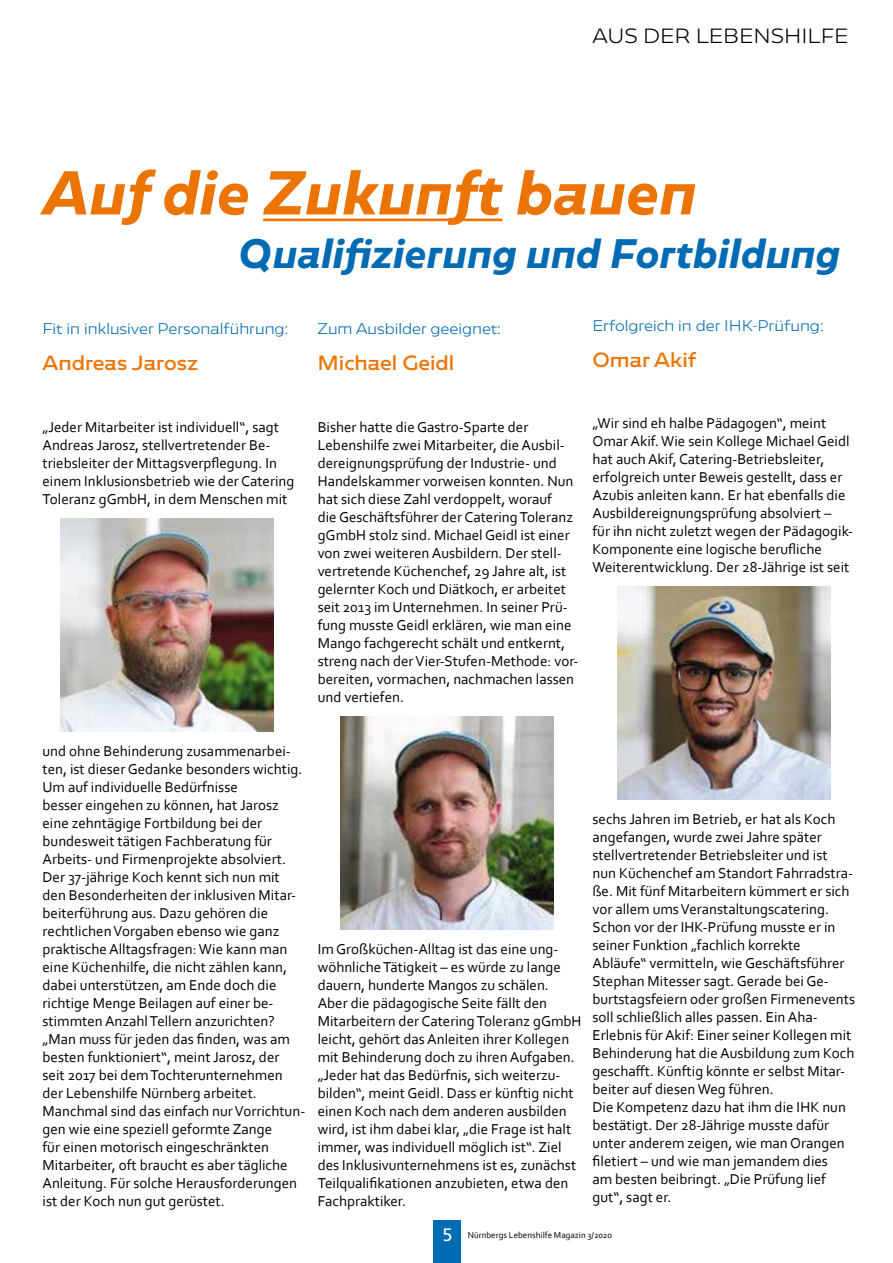
<style>
.page{position:relative;width:893px;height:1263px;background:#fff}
.page>*{position:absolute;margin:0;border:0;box-sizing:border-box;transform-origin:0 0}
.t1{font:italic 700 54px "Caprina";color:#ec7404}
.t2{font:italic 700 36px "Caprina";color:#006ab3}
.t3{font:18px "Caprina";color:#ec7404}
.t4{font:300 18px "Caprina";color:#000}
.t5{font:15px/18px "Corbel";color:#000}
.t6{font:300 13.5px "Caprina";color:#006ab3}
.t7{font:9px "Corbel";color:#000}
.s1{font-family:"Frutiger";font-size:18px;color:#fff}
</style>
<div class="page">
<div style="left:433px;top:1220px;width:27px;height:43px;background:#006ab3"></div>
<hr style="left:263px;top:218px;width:239px;height:3px;background:#ec7404">
<img style="left:61px;top:519px;width:213px;height:213px">
<img style="left:341px;top:717px;width:213px;height:213px">
<img style="left:617px;top:587px;width:213px;height:213px">
<p class="t4" style="left:592px;top:23px;width:257px">AUS DER LEBENSHILFE</p>
<h1 class="t1" style="left:43px;top:154px;width:655px">Auf die Zukunft bauen</h1>
<h2 class="t2" style="left:238px;top:228px;width:604px">Qualifizierung und Fortbildung</h2>
<p class="t6" style="left:43px;top:319px;width:247px">Fit in inklusiver Personalführung:</p>
<p class="t3" style="left:43px;top:350px;width:157px">Andreas Jarosz</p>
<p class="t6" style="left:317px;top:319px;width:185px">Zum Ausbilder geeignet:</p>
<p class="t3" style="left:317px;top:350px;width:138px">Michael Geidl</p>
<p class="t6" style="left:592px;top:317px;width:233px">Erfolgreich in der IHK-Prüfung:</p>
<p class="t3" style="left:592px;top:347px;width:105px">Omar Akif</p>
<p class="t5" style="left:43px;top:418px;width:253px">„Jeder Mitarbeiter ist individuell“, sagt Andreas Jarosz, stellvertretender Be&shy;triebsleiter der Mittagsverpflegung. In einem Inklusionsbetrieb wie der Catering Toleranz gGmbH, in dem Menschen mit</p>
<p class="t5" style="left:318px;top:418px;width:262px">Bisher hatte die Gastro-Sparte der Lebenshilfe zwei Mitarbeiter, die Ausbil&shy;dereignungsprüfung der Industrie- und Handelskammer vorweisen konnten. Nun hat sich diese Zahl verdoppelt, worauf<br>die Geschäftsführer der Catering Toleranz gGmbH stolz sind. Michael Geidl ist einer von zwei weiteren Ausbildern. Der stell&shy;vertretende Küchenchef, 29 Jahre alt, ist gelernter Koch und Diätkoch, er arbeitet seit 2013 im Unternehmen. In seiner Prü&shy;fung musste Geidl erklären, wie man eine Mango fachgerecht schält und entkernt, streng nach der Vier-Stufen-Methode: vor&shy;bereiten, vormachen, nachmachen lassen und vertiefen.</p>
<p class="t5" style="left:592px;top:414px;width:262px">„Wir sind eh halbe Pädagogen“, meint Omar Akif. Wie sein Kollege Michael Geidl hat auch Akif, Catering-Betriebsleiter, erfolgreich unter Beweis gestellt, dass er Azubis anleiten kann. Er hat ebenfalls die Ausbildereignungsprüfung absolviert –<br>für ihn nicht zuletzt wegen der Pädagogik-Komponente eine logische berufliche Weiterentwicklung. Der 28-Jährige ist seit</p>
<p class="t5" style="left:43px;top:742px;width:264px">und ohne Behinderung zusammenarbei&shy;ten, ist dieser Gedanke besonders wichtig.<br>Um auf individuelle Bedürfnisse<br>besser eingehen zu können, hat Jarosz eine zehntägige Fortbildung bei der bundesweit tätigen Fachberatung für Arbeits- und Firmenprojekte absolviert.<br>Der 37-jährige Koch kennt sich nun mit den Besonderheiten der inklusiven Mitar&shy;beiterführung aus. Dazu gehören die rechtlichen Vorgaben ebenso wie ganz praktische Alltagsfragen: Wie kann man eine Küchenhilfe, die nicht zählen kann, dabei unterstützen, am Ende doch die richtige Menge Beilagen auf einer be&shy;stimmten Anzahl Tellern anzurichten? „Man muss für jeden das finden, was am besten funktioniert“, meint Jarosz, der seit 2017 bei dem Tochterunternehmen der Lebenshilfe Nürnberg arbeitet.<br>Manchmal sind das einfach nur Vorrichtun&shy;gen wie eine speziell geformte Zange<br>für einen motorisch eingeschränkten Mitarbeiter, oft braucht es aber tägliche Anleitung. Für solche Herausforderungen ist der Koch nun gut gerüstet.</p>
<p class="t5" style="left:318px;top:940px;width:265px">Im Großküchen-Alltag ist das eine ung&shy;wöhnliche Tätigkeit – es würde zu lange dauern, hunderte Mangos zu schälen.<br>Aber die pädagogische Seite fällt den Mitarbeitern der Catering Toleranz gGmbH leicht, gehört das Anleiten ihrer Kollegen mit Behinderung doch zu ihren Aufgaben. „Jeder hat das Bedürfnis, sich weiterzu&shy;bilden“, meint Geidl. Dass er künftig nicht einen Koch nach dem anderen ausbilden wird, ist ihm dabei klar, „die Frage ist halt immer, was individuell möglich ist“. Ziel des Inklusivunternehmens ist es, zunächst Teilqualifikationen anzubieten, etwa den Fachpraktiker.</p>
<p class="t5" style="left:592px;top:810px;width:264px">sechs Jahren im Betrieb, er hat als Koch angefangen, wurde zwei Jahre später stellvertretender Betriebsleiter und ist<br>nun Küchenchef am Standort Fahrradstra&shy;ße. Mit fünf Mitarbeitern kümmert er sich vor allem ums Veranstaltungscatering.<br>Schon vor der IHK-Prüfung musste er in seiner Funktion „fachlich korrekte Abläufe“ vermitteln, wie Geschäftsführer Stephan Mitesser sagt. Gerade bei Ge&shy;burtstagsfeiern oder großen Firmenevents soll schließlich alles passen. Ein Aha-Erlebnis für Akif: Einer seiner Kollegen mit Behinderung hat die Ausbildung zum Koch geschafft. Künftig könnte er selbst Mitar&shy;beiter auf diesen Weg führen.<br>Die Kompetenz dazu hat ihm die IHK nun bestätigt. Der 28-Jährige musste dafür unter anderem zeigen, wie man Orangen filetiert – und wie man jemandem dies<br>am besten beibringt. „Die Prüfung lief gut“, sagt er.</p>
<p class="t7" style="left:442px;top:1229px;width:171px"><span class="s1">5</span> Nürnbergs Lebenshilfe Magazin 3/2020</p>
</div>
